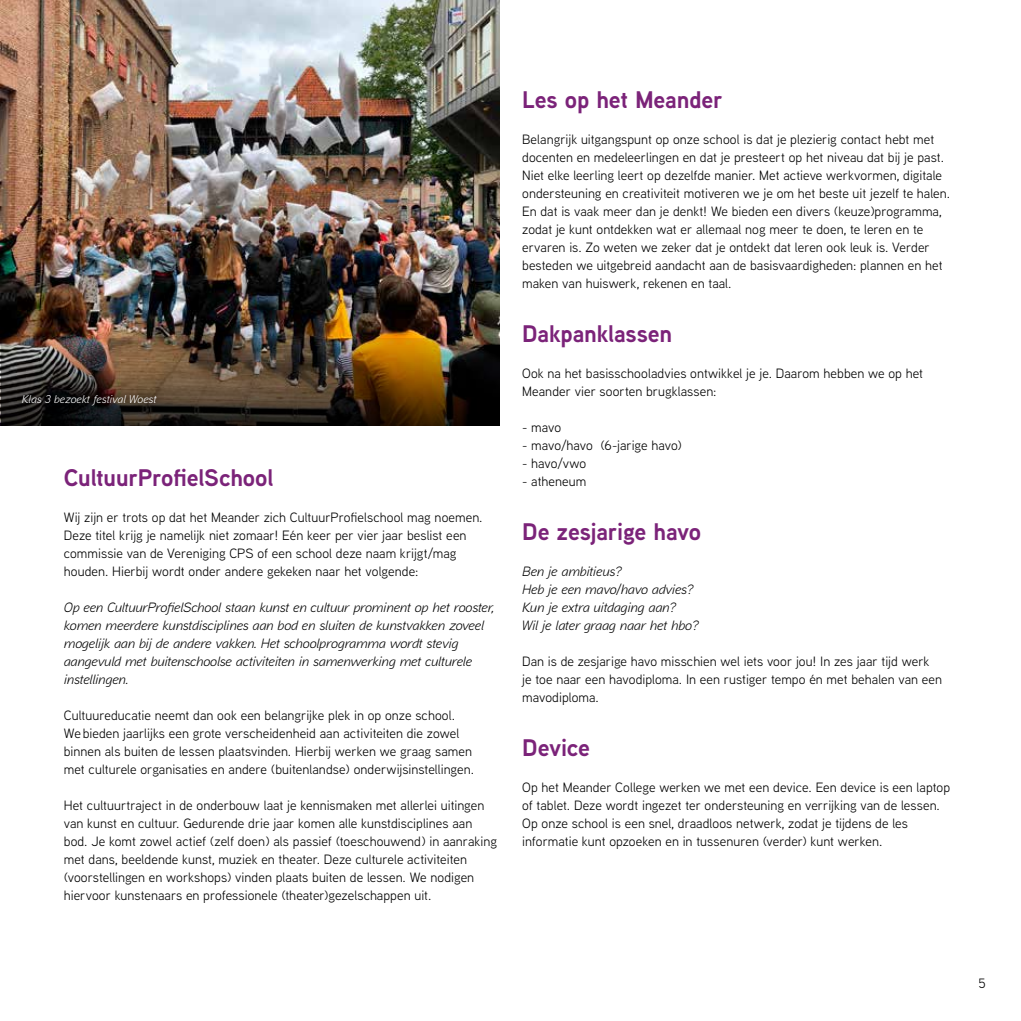
<style>
.page{position:relative;width:1021px;height:1021px;background:#fff}
.page>*{position:absolute;margin:0;border:0;box-sizing:border-box;transform-origin:0 0}
.t1{font:700 24px "Aaux Next";letter-spacing:-.005em;color:#7b2379}
.t2{font:13.5px/18px "Aaux Next";letter-spacing:.005em;color:#000}
.t3{font:italic 13.5px/18px "Aaux Next Wide";letter-spacing:-.005em;color:#000}
.t4{font:italic 11.25px "Aaux Next Wide";letter-spacing:-.005em;color:#fff}
</style>
<div class="page">
<img style="left:0;top:0;width:500px;height:425px">
<img style="left:1px;top:338px;width:499px;height:87px">
<svg style="left:13px;top:386px;width:152px;height:28px;background:#261f1a"></svg>
<p class="t4" style="left:22px;top:391px;width:136px">Klas 3 bezoekt festival Woest</p>
<h1 class="t1" style="left:64px;top:461px;width:211px">CultuurProfielSchool</h1>
<p class="t2" style="left:64px;top:508px;width:420px">Wij zijn er trots op dat het Meander zich CultuurProfielschool mag noemen.<br>Deze titel krijg je namelijk niet zomaar! Eén keer per vier jaar beslist een commissie van de Vereniging CPS of een school deze naam krijgt/mag houden. Hierbij wordt onder andere gekeken naar het volgende:</p>
<p class="t3" style="left:64px;top:598px;width:432px">Op een CultuurProfielSchool staan kunst en cultuur prominent op het rooster, komen meerdere kunstdisciplines aan bod en sluiten de kunstvakken zoveel mogelijk aan bij de andere vakken. Het schoolprogramma wordt stevig aangevuld met buitenschoolse activiteiten in samenwerking met culturele instellingen.</p>
<p class="t2" style="left:64px;top:706px;width:411px">Cultuureducatie neemt dan ook een belangrijke plek in op onze school.<br>We bieden jaarlijks een grote verscheidenheid aan activiteiten die zowel binnen als buiten de lessen plaatsvinden. Hierbij werken we graag samen met culturele organisaties en andere (buitenlandse) onderwijsinstellingen.</p>
<p class="t2" style="left:64px;top:796px;width:435px">Het cultuurtraject in de onderbouw laat je kennismaken met allerlei uitingen van kunst en cultuur. Gedurende drie jaar komen alle kunstdisciplines aan bod. Je komt zowel actief (zelf doen) als passief (toeschouwend) in aanraking met dans, beeldende kunst, muziek en theater. Deze culturele activiteiten (voorstellingen en workshops) vinden plaats buiten de lessen. We nodigen hiervoor kunstenaars en professionele (theater)gezelschappen uit.</p>
<h1 class="t1" style="left:522px;top:83px;width:202px">Les op het Meander</h1>
<p class="t2" style="left:522px;top:130px;width:429px">Belangrijk uitgangspunt op onze school is dat je plezierig contact hebt met docenten en medeleerlingen en dat je presteert op het niveau dat bij je past.<br>Niet elke leerling leert op dezelfde manier. Met actieve werkvormen, digitale ondersteuning en creativiteit motiveren we je om het beste uit jezelf te halen.<br>En dat is vaak meer dan je denkt! We bieden een divers (keuze)programma, zodat je kunt ontdekken wat er allemaal nog meer te doen, te leren en te ervaren is. Zo weten we zeker dat je ontdekt dat leren ook leuk is. Verder besteden we uitgebreid aandacht aan de basisvaardigheden: plannen en het maken van huiswerk, rekenen en taal.</p>
<h1 class="t1" style="left:522px;top:317px;width:152px">Dakpanklassen</h1>
<p class="t2" style="left:522px;top:364px;width:402px">Ook na het basisschooladvies ontwikkel je je. Daarom hebben we op het<br>Meander vier soorten brugklassen:</p>
<p class="t2" style="left:522px;top:418px;width:41px">- mavo</p>
<p class="t2" style="left:522px;top:436px;width:161px">- mavo/havo (6-jarige havo)</p>
<p class="t2" style="left:522px;top:454px;width:66px">- havo/vwo</p>
<p class="t2" style="left:522px;top:472px;width:66px">- atheneum</p>
<h1 class="t1" style="left:522px;top:515px;width:180px">De zesjarige havo</h1>
<p class="t3" style="left:522px;top:562px;width:178px">Ben je ambitieus?<br>Heb je een mavo/havo advies?<br>Kun je extra uitdaging aan?<br>Wil je later graag naar het hbo?</p>
<p class="t2" style="left:522px;top:652px;width:421px">Dan is de zesjarige havo misschien wel iets voor jou! In zes jaar tijd werk je toe naar een havodiploma. In een rustiger tempo én met behalen van een mavodiploma.</p>
<h1 class="t1" style="left:522px;top:731px;width:69px">Device</h1>
<p class="t2" style="left:522px;top:778px;width:429px">Op het Meander College werken we met een device. Een device is een laptop of tablet. Deze wordt ingezet ter ondersteuning en verrijking van de lessen.<br>Op onze school is een snel, draadloos netwerk, zodat je tijdens de les informatie kunt opzoeken en in tussenuren (verder) kunt werken.</p>
<p class="t2" style="left:978px;top:973px;width:9px">5</p>
</div>
